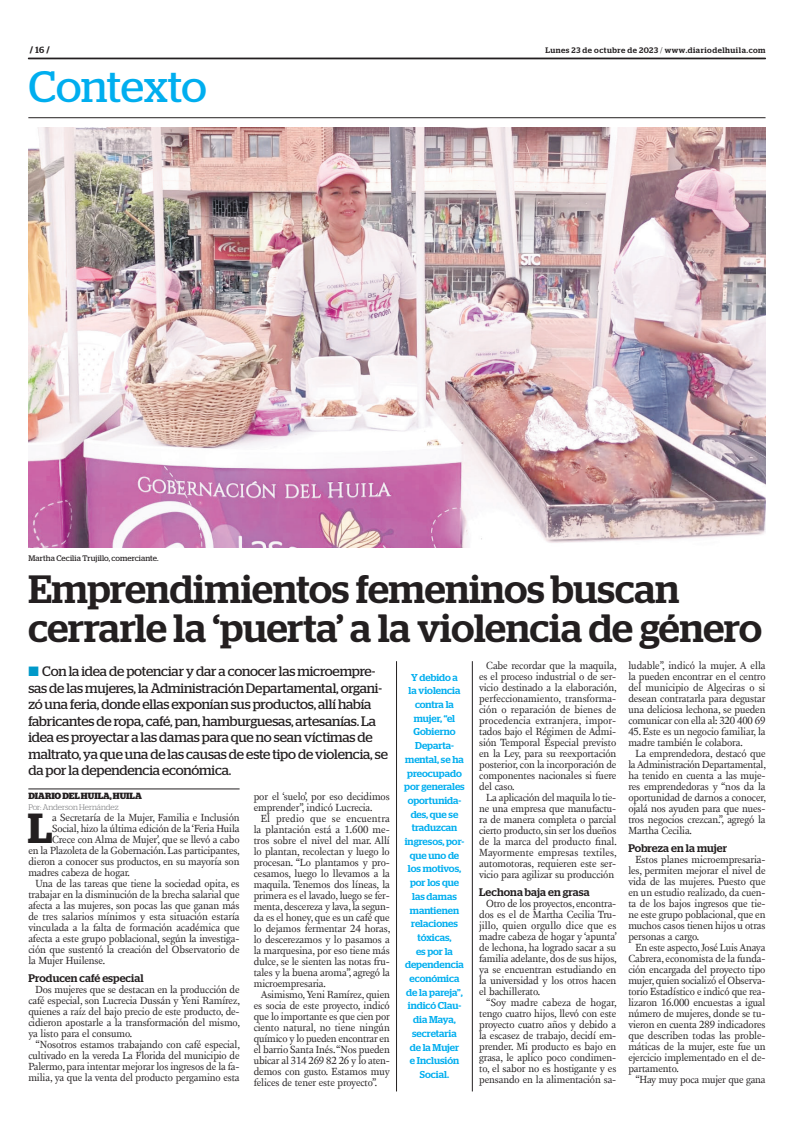
<style>
.page{position:relative;width:801px;height:1134px;background:#fff}
.page>*{position:absolute;margin:0;border:0;box-sizing:border-box;transform-origin:0 0}
.t1{font:43.9px "Stag";letter-spacing:-.005em;color:#00aeef}
.t2{font:600 42px "Stag";color:#231f20}
.t3{font:500 39.4px/38.9px "Stag";letter-spacing:-.005em;color:#231f20}
.t4{font:13.7px/16.5px "Stag";letter-spacing:-.01em;color:#231f20}
.t5{font:500 11px "Stag";letter-spacing:.01em;color:#231f20}
.t6{font:10.6px/11px "New Fournier BP";letter-spacing:-.01em;color:#231f20;text-align:justify}
.t7{font:500 10px/13.7px "Stag";color:#00aeef;text-align:center}
.t8{font:700 9px "Stag";color:#231f20}
.t9{font:500 8px "Stag";letter-spacing:.06em;color:#231f20}
.t10{font:8px "Stag";letter-spacing:.01em;color:#231f20}
.t11{font:300 8px "Stag";letter-spacing:-.005em;color:#6c6d70}
.s1{font-weight:500}
.s2{font-weight:300}
.s3{color:#0099c9}
</style>
<div class="page">
<hr style="left:28px;top:117px;width:737px;height:1px;background:#231f20">
<svg style="left:28px;top:58px;width:737px;height:1px"></svg>
<hr style="left:28px;top:789px;width:212px;height:1px;background:#231f20">
<img style="left:28px;top:127px;width:737px;height:420px">
<hr style="left:396px;top:661px;width:1px;height:430px;background:#231f20">
<hr style="left:472px;top:661px;width:1px;height:430px;background:#231f20">
<p class="t8" style="left:30px;top:45px;width:21px">/ <span class="s1">16</span> /</p>
<p class="t9" style="left:545px;top:45px;width:222px">Lunes 23 de octubre de 2023 <span class="s2">/</span> www.diariodelhuila.com</p>
<h1 class="t1" style="left:28px;top:61px;width:180px">Contexto</h1>
<p class="t10" style="left:29px;top:553px;width:131px">Martha Cecilia Trujillo, comerciante.</p>
<h3 class="t3" style="left:28px;top:569px;width:735px">Emprendimientos femeninos buscan cerrarle la ‘puerta’ a la violencia de género</h3>
<p class="t4" style="left:28px;top:663px;width:361px"><span class="s3">■</span> Con la idea de potenciar y dar a conocer las microempre&shy;sas de las mujeres, la Administración Departamental, organi&shy;zó una feria, donde ellas exponían sus productos, allí había fabricantes de ropa, café, pan, hamburguesas, artesanías. La idea es proyectar a las damas para que no sean víctimas de maltrato, ya que una de las causas de este tipo de violencia, se da por la dependencia económica.</p>
<p class="t8" style="left:28px;top:791px;width:115px">DIARIO DEL HUILA, HUILA</p>
<p class="t11" style="left:28px;top:803px;width:92px">Por: Anderson Hernández</p>
<h2 class="t2" style="left:28px;top:804px;width:26px">L</h2>
<p class="t6" style="left:52px;top:812px;width:189px">a Secretaría de la Mujer, Familia e Inclusión</p>
<p class="t6" style="left:628px;top:660px;width:139px">ludable”, indicó la mujer. A ella la pueden encontrar en el centro del municipio de Algeciras o si desean contratarla para degustar una deliciosa lechona, se pueden comunicar con ella al: 320 400 69</p>
<p class="t6" style="left:628px;top:726px;width:139px">45. Este es un negocio familiar, la madre también le colabora.</p>
<p class="t6" style="left:628px;top:748px;width:139px;text-indent:7px">La emprendedora, destacó que la Administración Departamental, ha tenido en cuenta a las muje&shy;res emprendedoras y “nos da la oportunidad de darnos a conocer, ojalá nos ayuden para que nues&shy;tros negocios crezcan.”, agregó la Martha Cecilia.</p>
<p class="t5" style="left:628px;top:841px;width:100px">Pobreza en la mujer</p>
<p class="t6" style="left:628px;top:854px;width:139px;text-indent:7px">Estos planes microempresaria&shy;les, permiten mejorar el nivel de vida de las mujeres. Puesto que en un estudio realizado, da cuen&shy;ta de los bajos ingresos que tie&shy;ne este grupo poblacional, que en muchos casos tienen hijos u otras personas a cargo.</p>
<p class="t6" style="left:628px;top:942px;width:139px;text-indent:7px">En este aspecto, José Luis Anaya Cabrera, economista de la funda&shy;ción encargada del proyecto tipo mujer, quien socializó el Observa&shy;torio Estadístico e indicó que rea&shy;lizaron 16.000 encuestas a igual número de mujeres, donde se tu&shy;vieron en cuenta 289 indicadores que describen todas las proble&shy;máticas de la mujer, este fue un ejercicio implementado en el de&shy;partamento.</p>
<p class="t6" style="left:635px;top:1074px;width:132px">“Hay muy poca mujer que gana</p>
<p class="t6" style="left:479px;top:660px;width:139px;text-indent:7px">Cabe recordar que la maquila, es el proceso industrial o de ser&shy;vicio destinado a la elaboración, perfeccionamiento, transforma&shy;ción o reparación de bienes de procedencia extranjera, impor&shy;tados bajo el Régimen de Admi&shy;sión Temporal Especial previsto en la Ley, para su reexportación posterior, con la incorporación de componentes nacionales si fuere del caso.</p>
<p class="t6" style="left:479px;top:792px;width:139px;text-indent:7px">La aplicación del maquila lo tie&shy;ne una empresa que manufactu&shy;ra de manera completa o parcial cierto producto, sin ser los dueños de la marca del producto final.<br>Mayormente empresas textiles, automotoras, requieren este ser&shy;vicio para agilizar su producción</p>
<p class="t5" style="left:479px;top:885px;width:112px">Lechona baja en grasa</p>
<p class="t6" style="left:479px;top:898px;width:139px;text-indent:7px">Otro de los proyectos, encontra&shy;dos es el de Martha Cecilia Tru&shy;jillo, quien orgullo dice que es madre cabeza de hogar y ‘apunta’ de lechona, ha logrado sacar a su familia adelante, dos de sus hijos, ya se encuentran estudiando en la universidad y los otros hacen el bachillerato.</p>
<p class="t6" style="left:479px;top:997px;width:139px;text-indent:7px">“Soy madre cabeza de hogar, tengo cuatro hijos, llevó con este proyecto cuatro años y debido a la escasez de trabajo, decidí em&shy;prender. Mi producto es bajo en grasa, le aplico poco condimen&shy;to, el sabor no es hostigante y es pensando en la alimentación sa-</p>
<p class="t7" style="left:404px;top:670px;width:62px">Y debido a<br>la violencia contra la mujer, “el<br>Gobierno<br>Departa&shy;mental, se ha preocupado por generales oportunida&shy;des, que se traduzcan ingresos, por&shy;que uno de los motivos, por los que las damas mantienen relaciones tóxicas,<br>es por la dependencia económica de la pareja”, indicó Clau&shy;dia Maya, secretaria<br>de la Mujer<br>e Inclusión<br>Social.</p>
<p class="t6" style="left:254px;top:791px;width:137px">por el ‘suelo’, por eso decidimos emprender”, indicó Lucrecia.</p>
<p class="t6" style="left:254px;top:813px;width:138px;text-indent:7px">El predio que se encuentra la plantación está a 1.600 me&shy;tros sobre el nivel del mar. Allí lo plantan, recolectan y luego lo procesan. “Lo plantamos y pro&shy;cesamos, luego lo llevamos a la maquila. Tenemos dos líneas, la primera es el lavado, luego se fer&shy;menta, descereza y lava, la segun&shy;da es el honey, que es un café que lo dejamos fermentar 24 horas, lo descerezamos y lo pasamos a la marquesina, por eso tiene más dulce, se le sienten las notas fru&shy;tales y la buena aroma”, agregó la microempresaria.</p>
<p class="t6" style="left:254px;top:989px;width:138px;text-indent:7px">Asimismo, Yeni Ramírez, quien es socia de este proyecto, indicó que lo importante es que cien por ciento natural, no tiene ningún químico y lo pueden encontrar en el barrio Santa Inés. “Nos pueden ubicar al 314 269 82 26 y lo aten&shy;demos con gusto. Estamos muy felices de tener este proyecto”.</p>
<p class="t6" style="left:52px;top:823px;width:189px">Social, hizo la última edición de la ‘Feria Huila</p>
<p class="t6" style="left:52px;top:834px;width:189px">Crece con Alma de Mujer’, que se llevó a cabo</p>
<p class="t6" style="left:28px;top:845px;width:213px">en la Plazoleta de la Gobernación. Las participantes,</p>
<p class="t6" style="left:28px;top:856px;width:213px">dieron a conocer sus productos, en su mayoría son</p>
<p class="t6" style="left:28px;top:867px;width:103px">madres cabeza de hogar.</p>
<p class="t6" style="left:35px;top:878px;width:206px">Una de las tareas que tiene la sociedad opita, es</p>
<p class="t6" style="left:28px;top:889px;width:213px">trabajar en la disminución de la brecha salarial que</p>
<p class="t6" style="left:28px;top:900px;width:213px">afecta a las mujeres, son pocas las que ganan más</p>
<p class="t6" style="left:28px;top:911px;width:213px">de tres salarios mínimos y esta situación estaría</p>
<p class="t6" style="left:28px;top:922px;width:213px">vinculada a la falta de formación académica que</p>
<p class="t6" style="left:28px;top:933px;width:213px">afecta a este grupo poblacional, según la investiga-</p>
<p class="t6" style="left:28px;top:944px;width:213px">ción que sustentó la creación del Observatorio de</p>
<p class="t6" style="left:28px;top:955px;width:78px">la Mujer Huilense.</p>
<p class="t5" style="left:28px;top:971px;width:117px">Producen café especial</p>
<p class="t6" style="left:28px;top:984px;width:213px;text-indent:7px">Dos mujeres que se destacan en la producción de café especial, son Lucrecia Dussán y Yeni Ramírez, quienes a raíz del bajo precio de este producto, de&shy;cidieron apostarle a la transformación del mismo, ya listo para el consumo.</p>
<p class="t6" style="left:28px;top:1039px;width:213px;text-indent:7px">“Nosotros estamos trabajando con café especial, cultivado en la vereda La Florida del municipio de Palermo, para intentar mejorar los ingresos de la fa&shy;milia, ya que la venta del producto pergamino esta</p>
</div>
